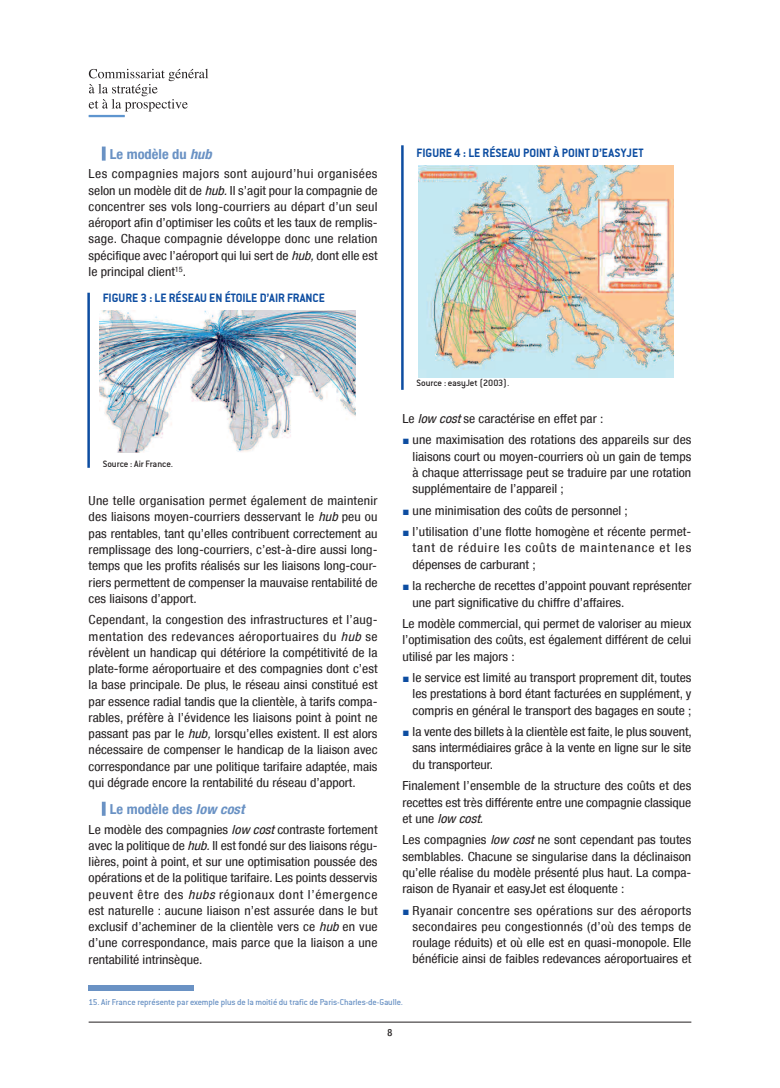
<style>
.page{position:relative;width:780px;height:1088px;background:#fff}
.page>*{position:absolute;margin:0;border:0;box-sizing:border-box;transform-origin:0 0}
.t1{font:700 condensed 13.75px "Helvetica Neue LT";color:#6a92c4;scale:1.05 1}
.t2{font:13.12px "Conduit ITCTT Bold";color:#0d4da1}
.t3{font:condensed 12.5px/16.2px "Helvetica Neue LT";color:#231f20;text-align:justify;scale:1.1 1}
.t4{font:condensed 12.5px/16.2px "Helvetica Neue LT";letter-spacing:.065em;color:#231f20;scale:1.1 1}
.t5{font:10px "Conduit Md ITCTT Medium";letter-spacing:-.005em;color:#231f20}
.t6{font:500 condensed 10px "Helvetica Neue LT";color:#231f20}
.t7{font:9.38px "Conduit Md ITCTT Medium";letter-spacing:-.015em;color:#6a92c4}
.s1{font-style:italic}
.s2{font-family:"European Pi Three";font-stretch:normal;color:#0d4da1}
</style>
<div class="page">
<hr style="left:89px;top:1022px;width:602px;height:1px;background:#231f20">
<svg style="left:89px;top:69px;width:119px;height:42px"></svg>
<hr style="left:89px;top:115px;width:36px;height:2px;background:#5e95cf">
<div style="left:89px;top:986px;width:105px;height:5px;background:#6a92c4"></div>
<hr style="left:87px;top:293px;width:3px;height:175px;background:#0d4da1">
<hr style="left:401px;top:145px;width:2px;height:245px;background:#0d4da1">
<img style="left:99px;top:310px;width:256px;height:143px">
<img style="left:418px;top:165px;width:255px;height:212px">
<svg style="left:102px;top:802px;width:4px;height:14px"></svg>
<svg style="left:102px;top:147px;width:4px;height:14px"></svg>
<p class="t1" style="left:110px;top:145px;width:98px">Le modèle du <span class="s1">hub</span></p>
<p class="t3" style="left:89px;top:166px;width:264px">Les compagnies majors sont aujourd’hui organisées selon un modèle dit de <span class="s1">hub.</span> Il s’agit pour la compagnie de concentrer ses vols long-courriers au départ d’un seul aéroport afin d’optimiser les coûts et les taux de remplis&shy;sage. Chaque compagnie développe donc une relation spécifique avec l’aéroport qui lui sert de <span class="s1">hub,</span> dont elle est le principal client<sup>15</sup>.</p>
<p class="t2" style="left:103px;top:290px;width:223px">FIGURE 3 : LE RÉSEAU EN ÉTOILE D’AIR FRANCE</p>
<p class="t2" style="left:416px;top:145px;width:228px">FIGURE 4 : LE RÉSEAU POINT À POINT D’EASYJET</p>
<p class="t5" style="left:103px;top:458px;width:72px">Source : Air France.</p>
<p class="t3" style="left:89px;top:493px;width:264px">Une telle organisation permet également de maintenir des liaisons moyen-courriers desservant le <span class="s1">hub</span> peu ou pas rentables, tant qu’elles contribuent correctement au remplissage des long-courriers, c’est-à-dire aussi long&shy;temps que les profits réalisés sur les liaisons long-cour&shy;riers permettent de compenser la mauvaise rentabilité de ces liaisons d’apport.</p>
<p class="t3" style="left:89px;top:612px;width:264px">Cependant, la congestion des infrastructures et l’aug&shy;mentation des redevances aéroportuaires du <span class="s1">hub</span> se révèlent un handicap qui détériore la compétitivité de la plate-forme aéroportuaire et des compagnies dont c’est la base principale. De plus, le réseau ainsi constitué est par essence radial tandis que la clientèle, à tarifs compa&shy;rables, préfère à l’évidence les liaisons point à point ne passant pas par le <span class="s1">hub,</span> lorsqu’elles existent. Il est alors nécessaire de compenser le handicap de la liaison avec correspondance par une politique tarifaire adaptée, mais qui dégrade encore la rentabilité du réseau d’apport.</p>
<p class="t1" style="left:110px;top:800px;width:129px">Le modèle des <span class="s1">low cost</span></p>
<p class="t3" style="left:89px;top:821px;width:264px">Le modèle des compagnies <span class="s1">low cost</span> contraste fortement avec la politique de <span class="s1">hub.</span> Il est fondé sur des liaisons régu&shy;lières, point à point, et sur une optimisation poussée des opérations et de la politique tarifaire. Les points desservis peuvent être des <span class="s1">hubs</span> régionaux dont l’émergence est naturelle : aucune liaison n’est assurée dans le but exclusif d’acheminer de la clientèle vers ce <span class="s1">hub</span> en vue d’une correspondance, mais parce que la liaison a une rentabilité intrinsèque.</p>
<p class="t5" style="left:416px;top:377px;width:94px">Source : easyJet (2003).</p>
<p class="t3" style="left:402px;top:407px;width:264px;line-height:21.6px">Le <span class="s1">low cost</span> se caractérise en effet par :<br><span class="s2">g</span> une maximisation des rotations des appareils sur des</p>
<p class="t3" style="left:412px;top:448px;width:255px">liaisons court ou moyen-courriers où un gain de temps à chaque atterrissage peut se traduire par une rotation supplémentaire de l’appareil ;</p>
<p class="t3" style="left:402px;top:499px;width:264px;line-height:21.6px"><span class="s2">g</span> une minimisation des coûts de personnel ;<br><span class="s2">g</span> l’utilisation d’une flotte homogène et récente permet-</p>
<p class="t4" style="left:412px;top:540px;width:255px">tant de réduire les coûts de maintenance et les dépenses de carburant ;</p>
<p class="t3" style="left:412px;top:578px;width:255px;text-indent:-10px"><span class="s2">g</span> la recherche de recettes d’appoint pouvant représenter une part significative du chiffre d’affaires.</p>
<p class="t3" style="left:402px;top:615px;width:264px">Le modèle commercial, qui permet de valoriser au mieux l’optimisation des coûts, est également différent de celui utilisé par les majors :</p>
<p class="t3" style="left:412px;top:669px;width:255px;text-indent:-10px"><span class="s2">g</span> le service est limité au transport proprement dit, toutes les prestations à bord étant facturées en supplément, y compris en général le transport des bagages en soute ;</p>
<p class="t3" style="left:412px;top:723px;width:255px;text-indent:-10px"><span class="s2">g</span> la vente des billets à la clientèle est faite, le plus souvent, sans intermédiaires grâce à la vente en ligne sur le site du transporteur.</p>
<p class="t3" style="left:402px;top:778px;width:264px">Finalement l’ensemble de la structure des coûts et des recettes est très différente entre une compagnie classique et une <span class="s1">low cost.</span></p>
<p class="t3" style="left:402px;top:832px;width:264px">Les compagnies <span class="s1">low cost</span> ne sont cependant pas toutes semblables. Chacune se singularise dans la déclinaison qu’elle réalise du modèle présenté plus haut. La compa&shy;raison de Ryanair et easyJet est éloquente :</p>
<p class="t3" style="left:412px;top:902px;width:255px;text-indent:-10px"><span class="s2">g</span> Ryanair concentre ses opérations sur des aéroports secondaires peu congestionnés (d’où des temps de roulage réduits) et où elle est en quasi-monopole. Elle bénéficie ainsi de faibles redevances aéroportuaires et</p>
<p class="t7" style="left:89px;top:996px;width:316px">15. Air France représente par exemple plus de la moitié du trafic de Paris-Charles-de-Gaulle.</p>
<p class="t6" style="left:387px;top:1026px;width:6px">8</p>
</div>
